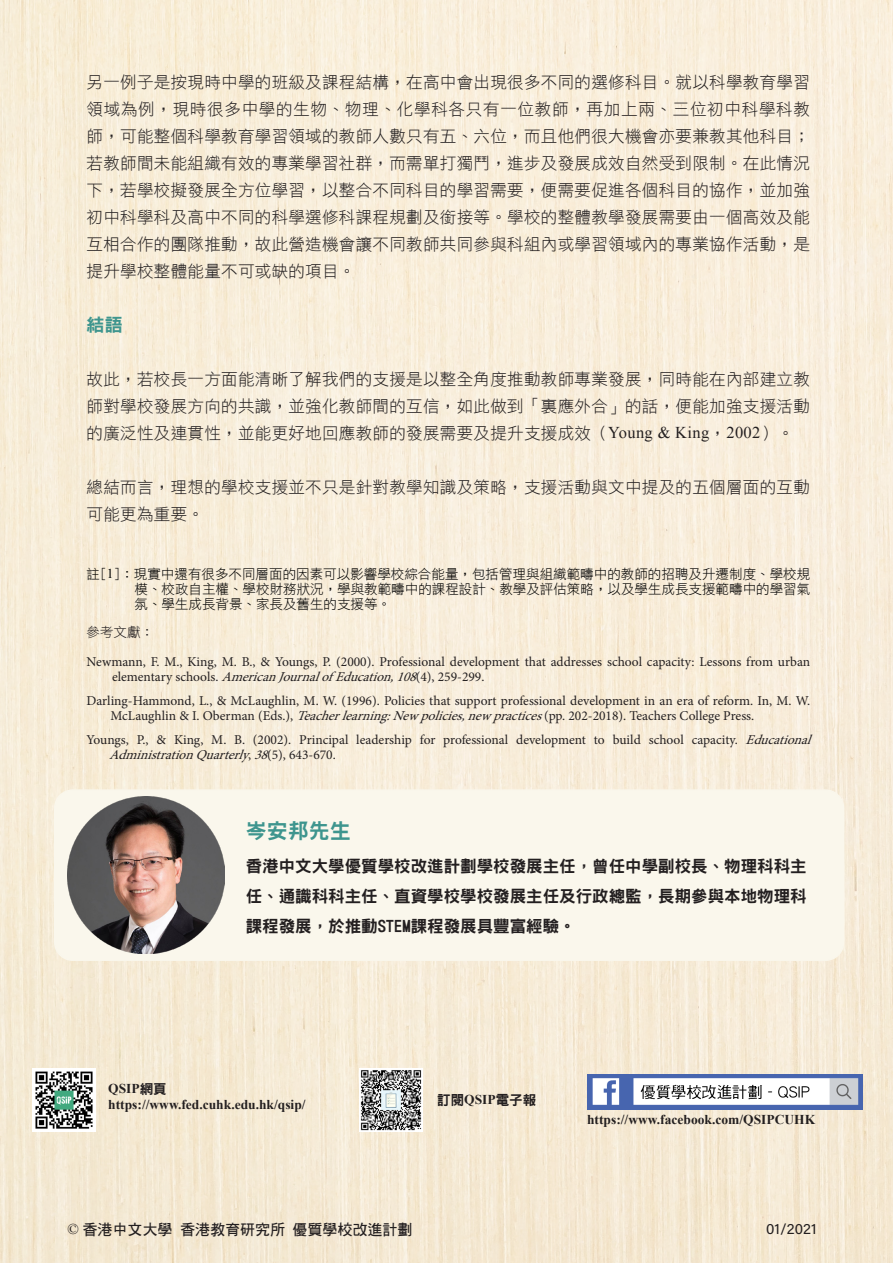
<style>
.page{position:relative;width:893px;height:1263px;background:#fff}
.page>*{position:absolute;margin:0;border:0;box-sizing:border-box;transform-origin:0 0}
.t1{font:21px "DFN Hei XB HK BF";color:#3e958e}
.t2{font:18px "DFN Hei XB HK BF";color:#3e958e}
.t3{font:16.5px/27px "DF Hei Lt HK BF";letter-spacing:.02em;color:#231f20;text-align:justify}
.t4{font:16.5px/30px "DFN Hei XB HK BF";color:#231f20;text-align:justify}
.t5{font:15px "DF Hei Bd HK BF";color:#231f20}
.t6{font:15px "Acumin Variable Concept";letter-spacing:.025em;color:#231f20}
.t7{font:13.5px "Minion Pro";color:#231f20}
.t8{font:13.5px "DF Hei Lt HK BF";color:#000}
.t9{font:700 13.5px "Times New Roman";color:#231f20}
.t10{font:italic 13.5px "Minion Pro";color:#231f20}
.t11{font:13.5px "DFN Hei XB HK BF";color:#231f20}
.t12{font:13.5px "DF Hei Lt HK BF";color:#231f20}
.s1{font-family:"Times New Roman"}
.s2{font-style:italic}
.s3{font-style:normal}
.s4{font-family:"DFN Hei XB HK BF";font-weight:400}
.s5{font-family:"Times New Roman";font-weight:700}
</style>
<div class="page">
<img style="left:0;top:0;width:893px;height:1263px">
<div style="left:55px;top:790px;width:789px;height:170px;background:#faf7ec;border-radius:18px"></div>
<div style="left:54px;top:789px;width:790px;height:172px;border:2px solid #faf7ec;border-radius:18px"></div>
<img style="left:68px;top:797px;width:157px;height:157px">
<svg style="left:892px;top:0;width:1px;height:209px"></svg>
<img style="left:33px;top:1069px;width:63px;height:63px">
<img style="left:359px;top:1069px;width:63px;height:63px">
<img style="left:587px;top:1074px;width:275px;height:35px">
<p class="t3" style="left:87px;top:69px;width:725px">另一例子是按現時中學的班級及課程結構，在高中會出現很多不同的選修科目。就以科學教育學習領域為例，現時很多中學的生物、物理、化學科各只有一位教師，再加上兩、三位初中科學科教師，可能整個科學教育學習領域的教師人數只有五、六位，而且他們很大機會亦要兼教其他科目；若教師間未能組織有效的專業學習社群，而需單打獨鬥，進步及發展成效自然受到限制。在此情況下，若學校擬發展全方位學習，以整合不同科目的學習需要，便需要促進各個科目的協作，並加強初中科學科及高中不同的科學選修科課程規劃及銜接等。學校的整體教學發展需要由一個高效及能互相合作的團隊推動，故此營造機會讓不同教師共同參與科組內或學習領域內的專業協作活動，是</p>
<p class="t3" style="left:87px;top:258px;width:270px">提升學校整體能量不可或缺的項目。</p>
<p class="t2" style="left:87px;top:316px;width:38px">結語</p>
<p class="t3" style="left:87px;top:366px;width:725px">故此，若校長一方面能清晰了解我們的支援是以整全角度推動教師專業發展，同時能在內部建立教師對學校發展方向的共識，並強化教師間的互信，如此做到「裏應外合」的話，便能加強支援活動的廣泛性及連貫性，並能更好地回應教師的發展需要及提升支援成效（<span class="s1">Young &amp; King</span>，<span class="s1">2002</span>）。</p>
<p class="t3" style="left:87px;top:474px;width:725px">總結而言，理想的學校支援並不只是針對教學知識及策略，支援活動與文中提及的五個層面的互動可能更為重要。</p>
<p class="t8" style="left:87px;top:567px;width:725px">註[<span class="s1">1</span>]：現實中還有很多不同層面的因素可以影響學校綜合能量，包括管理與組織範疇中的教師的招聘及升遷制度、學校規</p>
<p class="t8" style="left:135px;top:582px;width:677px">模、校政自主權、學校財務狀況，學與教範疇中的課程設計、教學及評估策略，以及學生成長支援範疇中的學習氣</p>
<p class="t8" style="left:135px;top:597px;width:258px">氛、學生成長背景、家長及舊生的支援等。</p>
<p class="t12" style="left:87px;top:626px;width:69px">參考文獻：</p>
<p class="t7" style="left:87px;top:653px;width:725px">Newmann, F. M., King, M. B., &amp; Youngs, P. (2000). Professional development that addresses school capacity: Lessons from urban</p>
<p class="t7" style="left:112px;top:668px;width:374px">e l e m e n t a r y s c h o o l s . <span class="s2">AmericanJournalof Education,108</span>( 4 ) , 2 5 9 - 2 9 9 .</p>
<p class="t7" style="left:87px;top:692px;width:725px">Darling-Hammond, L., &amp; McLaughlin, M. W. (1996). Policies that support professional development in an era of reform. In, M. W.</p>
<p class="t7" style="left:111px;top:707px;width:645px">McLaughlin &amp; I. Oberman (Eds.), <span class="s2">Teacherlearning:Newpolicies,newpractices</span>(pp. 202-2018). Teachers College Press.</p>
<p class="t7" style="left:87px;top:731px;width:732px">Youngs, P., &amp; King, M. B. (2002). Principal leadership for professional development to build school capacity. <span class="s2">Educational</span></p>
<p class="t10" style="left:109px;top:746px;width:228px">AdministrationQuarterly<span class="s3">,</span> 38<span class="s3">( 5 ) , 6 4 3 - 6 7 0 .</span></p>
<p class="t1" style="left:246px;top:820px;width:106px">岑安邦先生</p>
<p class="t4" style="left:246px;top:851px;width:563px">香港中文大學優質學校改進計劃學校發展主任，曾任中學副校長、物理科科主任、通識科科主任、直資學校學校發展主任及行政總監，長期參與本地物理科課程發展，於推動STEM課程發展具豐富經驗。</p>
<p class="t9" style="left:108px;top:1079px;width:60px">QSIP<span class="s4">網頁</span></p>
<p class="t9" style="left:108px;top:1095px;width:199px">https://www.fed.cuhk.edu.hk/qsip/</p>
<p class="t11" style="left:437px;top:1093px;width:101px">訂閱<span class="s5">QSIP</span>電子報</p>
<p class="t9" style="left:587px;top:1110px;width:230px">https://www.facebook.com/QSIPCUHK</p>
<p class="t5" style="left:67px;top:1221px;width:347px"><span class="s1">©</span> 香港中文大學 香港教育研究所 優質學校改進計劃</p>
<p class="t6" style="left:766px;top:1219px;width:52px">01/2021</p>
</div>
